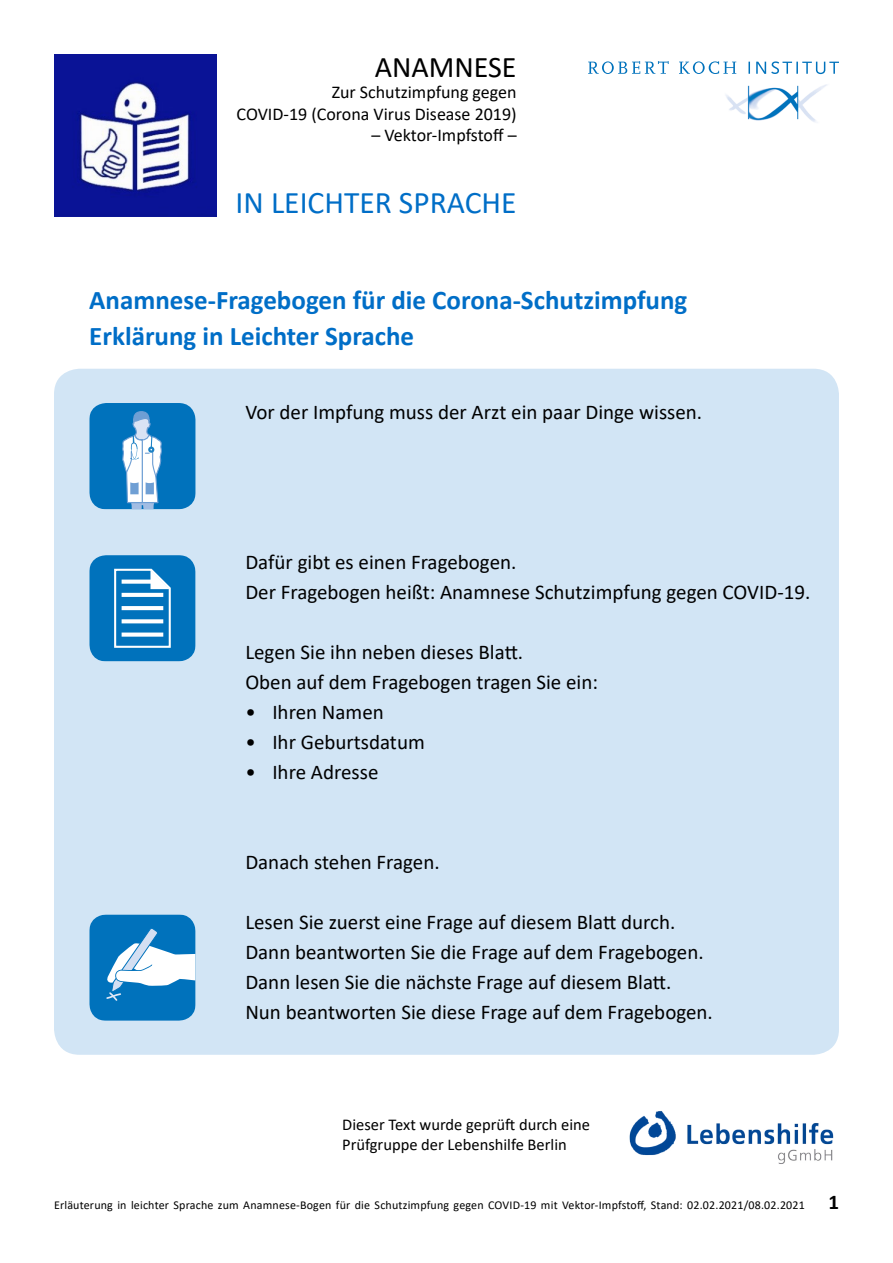
<style>
.page{position:relative;width:893px;height:1263px;background:#fff}
.page>*{position:absolute;margin:0;border:0;box-sizing:border-box;transform-origin:0 0}
.t1{font:31.5px "Calibri";color:#006ec7}
.t2{font:30px "Calibri";color:#000}
.t3{font:700 27px/36px "Calibri";color:#006ec7}
.Fließtext{font:21px "Calibri";color:#000}
.t4{font:18px/21.6px "Calibri";color:#000;text-align:right}
.t5{font:16.5px "Calibri";color:#000}
.Fußzeile{font:12px "Calibri";letter-spacing:.015em;color:#000}
.s1{font-weight:700;font-size:21px}
</style>
<div class="page">
<svg style="left:588px;top:61px;width:251px;height:13px"></svg>
<img style="left:726px;top:84px;width:101px;height:38px">
<div style="left:54px;top:369px;width:785px;height:686px;background:#d2e5f5;border-radius:26px"></div>
<svg style="left:89px;top:555px;width:107px;height:106px;background:#187fc2"></svg>
<div style="left:122px;top:632px;width:41px;height:5px;background:#fff"></div>
<svg style="left:122px;top:580px;width:36px;height:4px"></svg>
<svg style="left:122px;top:593px;width:41px;height:4px"></svg>
<svg style="left:122px;top:606px;width:41px;height:4px"></svg>
<svg style="left:122px;top:619px;width:41px;height:4px"></svg>
<svg style="left:89px;top:403px;width:107px;height:106px;background:#378fca"></svg>
<svg style="left:89px;top:914px;width:107px;height:107px;background:#4497ce"></svg>
<img style="left:629px;top:1111px;width:205px;height:53px">
<img style="left:54px;top:54px;width:163px;height:163px">
<h1 class="t2" style="left:375px;top:46px;width:143px">ANAMNESE</h1>
<h1 class="t4" style="left:237px;top:81px;width:281px">Zur Schutzimpfung gegen<br>COVID-19 (Corona Virus Disease 2019)</h1>
<h1 class="t4" style="left:371px;top:124px;width:147px">– Vektor-Impfstoff –</h1>
<p class="t1" style="left:236px;top:181px;width:282px">IN LEICHTER SPRACHE</p>
<h2 class="t3" style="left:89px;top:281px;width:600px">Anamnese-Fragebogen für die Corona-Schutzimpfung<br>Erklärung in Leichter Sprache</h2>
<p class="Fließtext" style="left:245px;top:397px;width:458px">Vor der Impfung muss der Arzt ein paar Dinge wissen.</p>
<p class="Fließtext" style="left:245px;top:547px;width:273px">Dafür gibt es einen Fragebogen.</p>
<p class="Fließtext" style="left:245px;top:577px;width:566px">Der Fragebogen heißt: Anamnese Schutzimpfung gegen COVID-19.</p>
<p class="Fließtext" style="left:245px;top:637px;width:279px">Legen Sie ihn neben dieses Blatt.</p>
<p class="Fließtext" style="left:245px;top:667px;width:354px">Oben auf dem Fragebogen tragen Sie ein:</p>
<p class="Fließtext" style="left:245px;top:697px;width:140px">• Ihren Namen</p>
<p class="Fließtext" style="left:245px;top:727px;width:181px">• Ihr Geburtsdatum</p>
<p class="Fließtext" style="left:245px;top:757px;width:135px">• Ihre Adresse</p>
<p class="Fließtext" style="left:245px;top:847px;width:196px">Danach stehen Fragen.</p>
<p class="Fließtext" style="left:245px;top:907px;width:431px">Lesen Sie zuerst eine Frage auf diesem Blatt durch.</p>
<p class="Fließtext" style="left:245px;top:937px;width:460px">Dann beantworten Sie die Frage auf dem Fragebogen.</p>
<p class="Fließtext" style="left:245px;top:967px;width:428px">Dann lesen Sie die nächste Frage auf diesem Blatt.</p>
<p class="Fließtext" style="left:245px;top:997px;width:469px">Nun beantworten Sie diese Frage auf dem Fragebogen.</p>
<p class="t5" style="left:342px;top:1113px;width:249px">Dieser Text wurde geprüft durch eine</p>
<p class="t5" style="left:342px;top:1133px;width:226px">Prüfgruppe der Lebenshilfe Berlin</p>
<p class="Fußzeile" style="left:54px;top:1197px;width:786px">Erläuterung in leichter Sprache zum Anamnese-Bogen für die Schutzimpfung gegen COVID-19 mit Vektor-Impfstoff, Stand: 02.02.2021/08.02.2021 <span class="s1">1</span></p>
</div>
